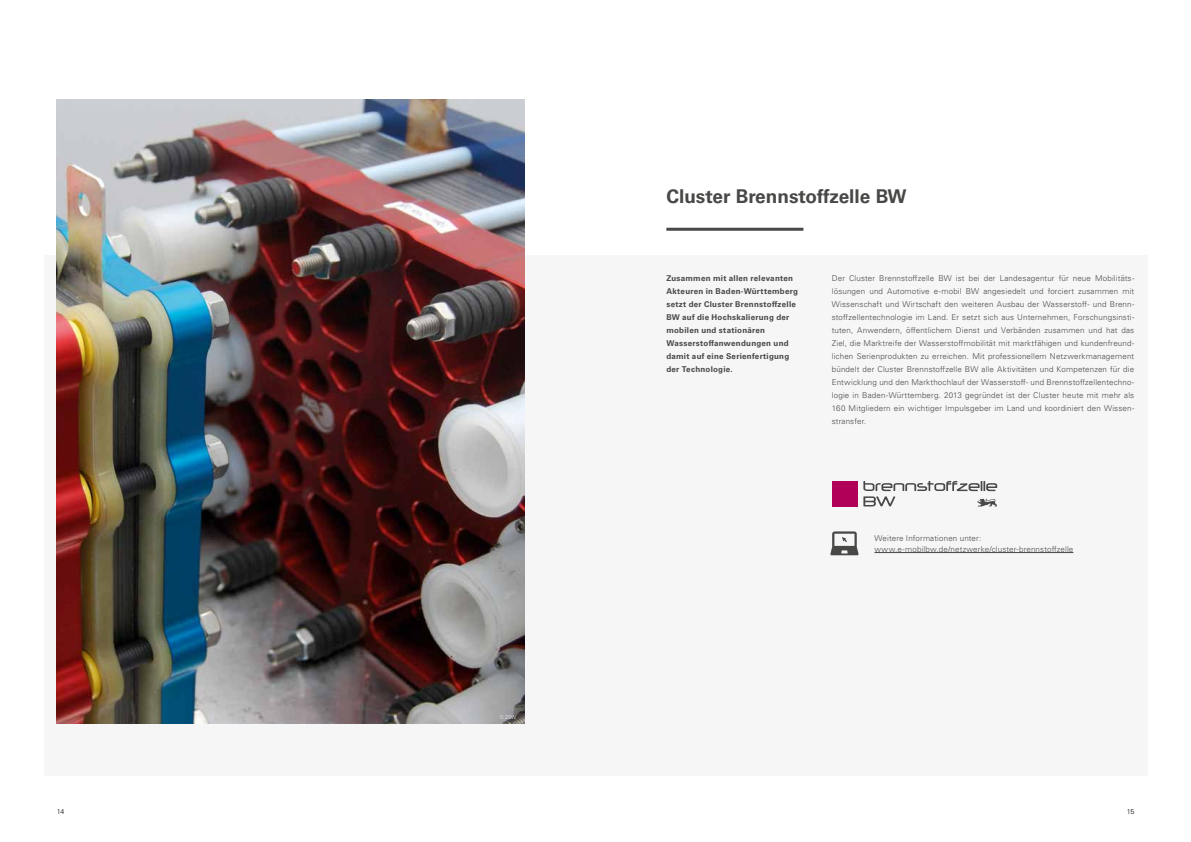
<style>
.page{position:relative;width:1191px;height:842px;background:#fff}
.page>*{position:absolute;margin:0;border:0;box-sizing:border-box;transform-origin:0 0}
.t1{font:700 19px "Univers LT Pro 65";color:#484847}
.t2{font:300 8px/13px "Univers LT Pro 45";letter-spacing:.02em;color:#484847;text-align:justify}
.t3{font:700 8px/13px "Univers LT Pro 65";letter-spacing:.03em;color:#484847}
.t4{font:300 7px "Univers LT Pro 45";color:#000}
.t5{font:300 5px "Univers LT Pro 45";color:#fff}
</style>
<div class="page">
<div style="left:44px;top:255px;width:1103px;height:520px;background:#f6f6f6"></div>
<div style="left:831px;top:481px;width:26px;height:25px;background:#b10057"></div>
<svg style="left:863px;top:481px;width:134px;height:25px"></svg>
<hr style="left:874px;top:552px;width:199px;height:1px;background:#484847">
<svg style="left:830px;top:531px;width:28px;height:24px"></svg>
<hr style="left:666px;top:228px;width:137px;height:3px;background:#484847">
<img style="left:57px;top:99px;width:467px;height:624px">
<h1 class="t1" style="left:666px;top:183px;width:242px">Cluster Brennstoffzelle BW</h1>
<p class="t5" style="left:500px;top:714px;width:18px">© ZSW</p>
<p class="t3" style="left:666px;top:271px;width:133px">Zusammen mit allen relevanten<br>Akteuren in Baden-Württemberg setzt der Cluster Brennstoffzelle<br>BW auf die Hochskalierung der mobilen und stationären<br>Wasserstoffanwendungen und damit auf eine Serienfertigung der Technologie.</p>
<p class="t2" style="left:831px;top:272px;width:304px">Der Cluster Brennstoffzelle BW ist bei der Landesagentur für neue Mobilitäts&shy;lösungen und Automotive e-mobil BW angesiedelt und forciert zusammen mit Wissenschaft und Wirtschaft den weiteren Ausbau der Wasserstoff- und Brenn&shy;stoffzellentechnologie im Land. Er setzt sich aus Unternehmen, Forschungsinsti&shy;tuten, Anwendern, öffentlichem Dienst und Verbänden zusammen und hat das Ziel, die Marktreife der Wasserstoffmobilität mit marktfähigen und kundenfreund&shy;lichen Serienprodukten zu erreichen. Mit professionellem Netzwerkmanagement bündelt der Cluster Brennstoffzelle BW alle Aktivitäten und Kompetenzen für die Entwicklung und den Markthochlauf der Wasserstoff- und Brennstoffzellentechno&shy;logie in Baden-Württemberg. 2013 gegründet ist der Cluster heute mit mehr als 160 Mitgliedern ein wichtiger Impulsgeber im Land und koordiniert den Wissen&shy;stransfer.</p>
<p class="t2" style="left:874px;top:532px;width:200px;line-height:11px">Weitere Informationen unter: www.e-mobilbw.de/netzwerke/cluster-brennstoffzelle</p>
<p class="t4" style="left:57px;top:806px;width:9px">14</p>
<p class="t4" style="left:1126px;top:806px;width:9px">15</p>
</div>
